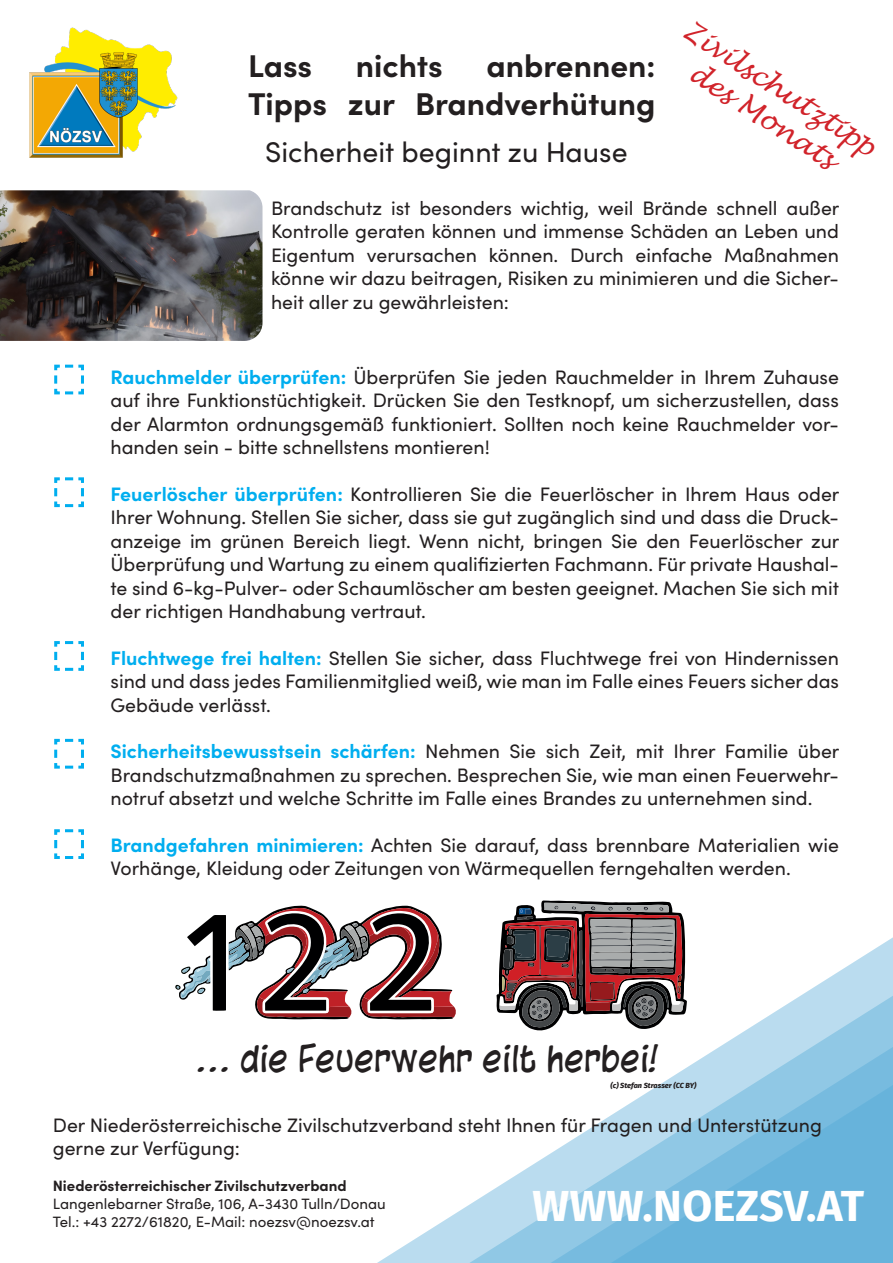
<style>
.page{position:relative;width:893px;height:1263px;background:#fff}
.page>*{position:absolute;margin:0;border:0;box-sizing:border-box;transform-origin:0 0}
.t1{font:700 51.9px "Blambot Casual";color:#231f20}
.t2{font:700 43.35px "Fira Sans";letter-spacing:.005em;color:#fff}
.t3{font:35.55px "Blambot Casual";color:#231f20}
.t4{font:700 31.5px "Sofia Pro";color:#231f20}
.t5{font:28.5px "Sofia Pro";color:#231f20}
.t6{font:italic 27px "Lucida Handwriting";color:#d1232a}
.t7{font:19.5px/23.4px "Sofia Pro";color:#231f20;text-align:justify}
.t8{font:15px "Sofia Pro";color:#231f20}
.t9{font:700 15px "Sofia Pro";color:#231f20}
.t10{font:italic 800 7.35px "Fira Sans";color:#231f20}
.s1{font-weight:700;color:#00aeef}
</style>
<div class="page">
<svg style="left:398px;top:937px;width:495px;height:326px"></svg>
<img style="left:29px;top:27px;width:149px;height:131px">
<svg style="left:54px;top:364px;width:30px;height:31px"></svg>
<svg style="left:54px;top:477px;width:30px;height:31px"></svg>
<svg style="left:54px;top:641px;width:30px;height:30px"></svg>
<svg style="left:54px;top:738px;width:30px;height:31px"></svg>
<svg style="left:54px;top:829px;width:30px;height:30px"></svg>
<svg style="left:175px;top:905px;width:282px;height:114px"></svg>
<svg style="left:496px;top:900px;width:191px;height:131px"></svg>
<img style="left:0;top:190px;width:262px;height:151px">
<p class="t6" style="left:696px;top:14px;width:223px;rotate:33deg">Zivilschutztipp</p>
<p class="t4" style="left:248px;top:41px;width:66px">Lass</p>
<p class="t4" style="left:356px;top:41px;width:88px">nichts</p>
<p class="t4" style="left:486px;top:41px;width:170px">anbrennen:</p>
<p class="t4" style="left:248px;top:79px;width:409px">Tipps zur Brandverhütung</p>
<p class="t5" style="left:265px;top:131px;width:364px">Sicherheit beginnt zu Hause</p>
<p class="t7" style="left:271px;top:195px;width:570px">Brandschutz ist besonders wichtig, weil Brände schnell außer Kontrolle geraten können und immense Schäden an Leben und Eigentum verursachen können. Durch einfache Maßnahmen könne wir dazu beitragen, Risiken zu minimieren und die Sicher&shy;heit aller zu gewährleisten:</p>
<p class="t6" style="left:701px;top:56px;width:169px;rotate:33deg">des Monats</p>
<p class="t7" style="left:111px;top:364px;width:730px"><span class="s1">Rauchmelder überprüfen:</span> Überprüfen Sie jeden Rauchmelder in Ihrem Zuhause auf ihre Funktionstüchtigkeit. Drücken Sie den Testknopf, um sicherzustellen, dass der Alarmton ordnungsgemäß funktioniert. Sollten noch keine Rauchmelder vor&shy;handen sein - bitte schnellstens montieren!</p>
<p class="t7" style="left:111px;top:481px;width:730px"><span class="s1">Feuerlöscher überprüfen:</span> Kontrollieren Sie die Feuerlöscher in Ihrem Haus oder Ihrer Wohnung. Stellen Sie sicher, dass sie gut zugänglich sind und dass die Druck&shy;anzeige im grünen Bereich liegt. Wenn nicht, bringen Sie den Feuerlöscher zur Überprüfung und Wartung zu einem qualifizierten Fachmann. Für private Haushal&shy;te sind 6-kg-Pulver- oder Schaumlöscher am besten geeignet. Machen Sie sich mit der richtigen Handhabung vertraut.</p>
<p class="t7" style="left:111px;top:645px;width:730px"><span class="s1">Fluchtwege frei halten:</span> Stellen Sie sicher, dass Fluchtwege frei von Hindernissen sind und dass jedes Familienmitglied weiß, wie man im Falle eines Feuers sicher das Gebäude verlässt.</p>
<p class="t7" style="left:111px;top:739px;width:730px"><span class="s1">Sicherheitsbewusstsein schärfen:</span> Nehmen Sie sich Zeit, mit Ihrer Familie über Brandschutzmaßnahmen zu sprechen. Besprechen Sie, wie man einen Feuerwehr&shy;notruf absetzt und welche Schritte im Falle eines Brandes zu unternehmen sind.</p>
<p class="t7" style="left:111px;top:832px;width:730px"><span class="s1">Brandgefahren minimieren:</span> Achten Sie darauf, dass brennbare Materialien wie<br>Vorhänge, Kleidung oder Zeitungen von Wärmequellen ferngehalten werden.</p>
<p class="t1" style="left:275px;top:751px;width:393px">Notrufnummern</p>
<p class="t3" style="left:195px;top:1037px;width:464px">... die Feuerwehr eilt herbei!</p>
<p class="t10" style="left:610px;top:1080px;width:87px">(c) Stefan Strasser (CC BY)</p>
<p class="t7" style="left:53px;top:1112px;width:770px">Der Niederösterreichische Zivilschutzverband steht Ihnen für Fragen und Unterstützung gerne zur Verfügung:</p>
<p class="t9" style="left:53px;top:1174px;width:295px">Niederösterreichischer Zivilschutzverband</p>
<p class="t8" style="left:53px;top:1193px;width:334px">Langenlebarner Straße, 106, A-3430 Tulln/Donau</p>
<p class="t8" style="left:53px;top:1211px;width:323px">Tel.: +43 2272/61820, E-Mail: noezsv@noezsv.at</p>
<p class="t2" style="left:533px;top:1169px;width:333px">WWW.NOEZSV.AT</p>
</div>
